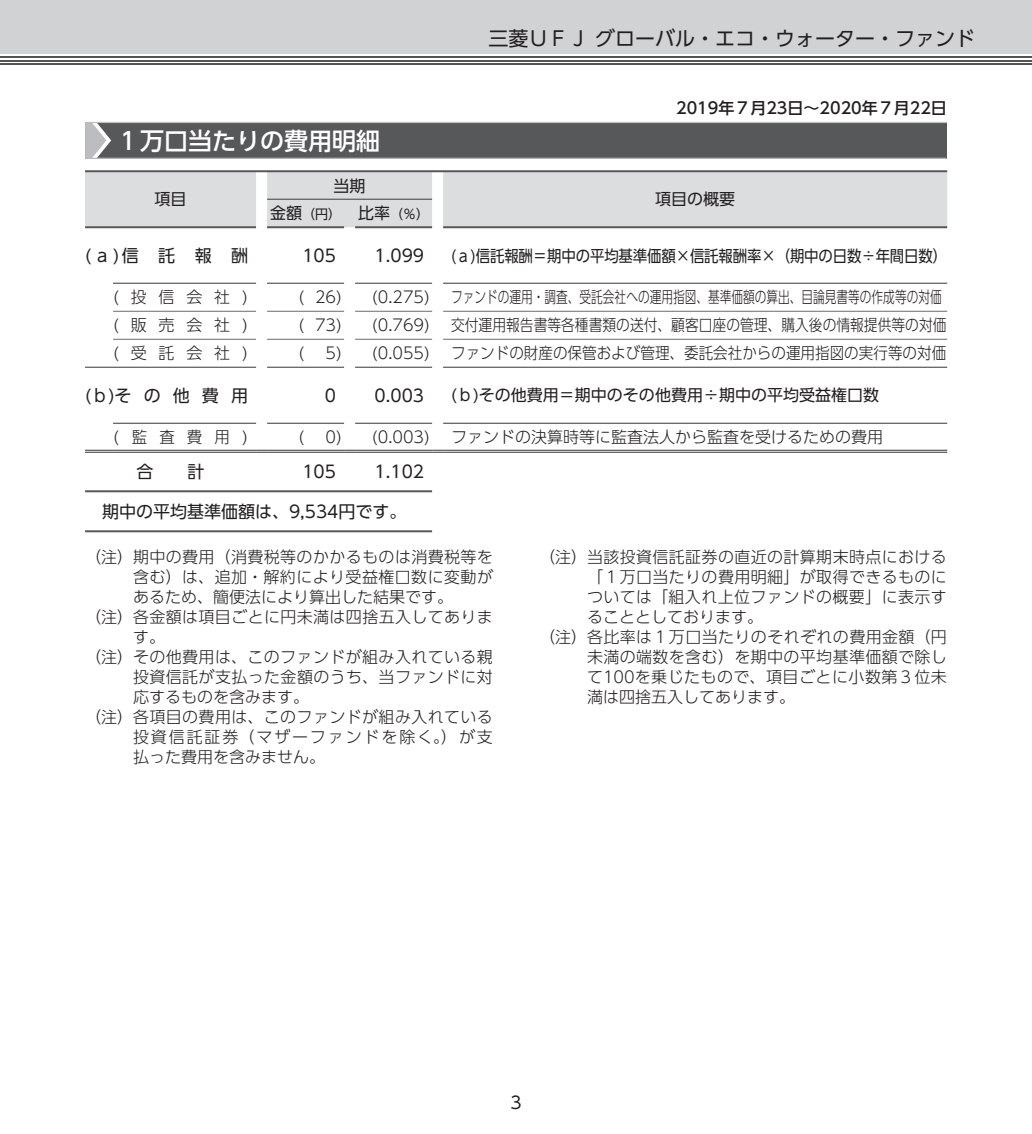
<style>
.page{position:relative;width:1032px;height:1134px;background:#fff}
.page>*{position:absolute;margin:0;border:0;box-sizing:border-box;transform-origin:0 0}
.t1{font:24px "UD Shin Go Pro Medium 90 msp RKSJ H";color:#fff}
.t2{font:20px "UD Shin Go Pro Regular 90 msp RKSJ H";color:#231f20}
.t3{font:17px "UD Shin Go Pro Regular 90 msp RKSJ H";color:#231f20}
.t4{font:16px "UD Shin Go Pro Light 90 msp RKSJ H";letter-spacing:.025em;color:#231f20}
.t5{font:16px "UD Shin Go Pro Light 90 msp RKSJ H";color:#231f20}
.t6{font:16px "UD Shin Go Pro Light 90 msp RKSJ H";color:#231f20;scale:.73 1}
.t7{font:16px "UD Shin Go Pro Regular 90 msp RKSJ H";color:#231f20}
.t8{font:16px "UD Shin Go Pro Regular 90 msp RKSJ H";color:#231f20;scale:.9 1}
.t9{font:16px "UD Shin Go Pro Light 90 msp RKSJ H";color:#231f20;scale:.86 1}
.t10{font:16px "UD Shin Go Pro Light 90 msp RKSJ H";color:#231f20;scale:.91 1}
.t11{font:16px "UD Shin Go Pro Medium 90 msp RKSJ H";color:#231f20}
.t12{font:16px "UD Shin Go Pro Light 90 msp RKSJ H";letter-spacing:.115em;color:#231f20}
.t13{font:13px "UD Shin Go Pro Regular 90 msp RKSJ H";color:#231f20}
.s1{font-size:16px}
</style>
<div class="page">
<div style="left:0;top:0;width:1032px;height:54px;background:#d1d2d4"></div>
<hr style="left:0;top:63px;width:1032px;height:2px;background:#535355">
<hr style="left:0;top:60px;width:1032px;height:1px;background:#535355">
<hr style="left:0;top:56px;width:1032px;height:2px;background:#535355">
<div style="left:85px;top:122px;width:862px;height:36px;background:#57585a"></div>
<hr style="left:85px;top:158px;width:861px;height:1px;background:#bcbdc0">
<hr style="left:85px;top:122px;width:862px;height:1px;background:#bcbdc0">
<svg style="left:85px;top:123px;width:26px;height:35px"></svg>
<div style="left:85px;top:172px;width:862px;height:55px;background:#dcdddf"></div>
<hr style="left:85px;top:170px;width:171px;height:2px;background:#57585a">
<hr style="left:85px;top:226px;width:171px;height:2px;background:#57585a">
<hr style="left:113px;top:311px;width:143px;height:1px;background:#6c6d70">
<hr style="left:267px;top:311px;width:77px;height:1px;background:#6c6d70">
<hr style="left:355px;top:311px;width:77px;height:1px;background:#6c6d70">
<hr style="left:443px;top:311px;width:504px;height:1px;background:#6c6d70">
<hr style="left:113px;top:339px;width:143px;height:1px;background:#6c6d70">
<hr style="left:267px;top:339px;width:77px;height:1px;background:#6c6d70">
<hr style="left:355px;top:339px;width:77px;height:1px;background:#6c6d70">
<hr style="left:443px;top:339px;width:504px;height:1px;background:#6c6d70">
<hr style="left:256px;top:170px;width:691px;height:2px;background:#57585a">
<hr style="left:443px;top:226px;width:504px;height:2px;background:#57585a">
<hr style="left:267px;top:226px;width:77px;height:2px;background:#57585a">
<hr style="left:355px;top:226px;width:77px;height:2px;background:#57585a">
<hr style="left:85px;top:367px;width:171px;height:1px;background:#57585a">
<hr style="left:267px;top:367px;width:77px;height:1px;background:#57585a">
<hr style="left:355px;top:367px;width:77px;height:1px;background:#57585a">
<hr style="left:443px;top:367px;width:504px;height:1px;background:#57585a">
<hr style="left:113px;top:283px;width:143px;height:1px;background:#57585a">
<hr style="left:267px;top:283px;width:77px;height:1px;background:#57585a">
<hr style="left:355px;top:283px;width:77px;height:1px;background:#57585a">
<hr style="left:443px;top:283px;width:504px;height:1px;background:#57585a">
<hr style="left:85px;top:490px;width:347px;height:2px;background:#57585a">
<hr style="left:85px;top:530px;width:347px;height:2px;background:#57585a">
<hr style="left:113px;top:423px;width:143px;height:1px;background:#57585a">
<hr style="left:267px;top:423px;width:77px;height:1px;background:#57585a">
<hr style="left:355px;top:423px;width:77px;height:1px;background:#57585a">
<hr style="left:443px;top:423px;width:504px;height:1px;background:#57585a">
<hr style="left:267px;top:199px;width:165px;height:1px;background:#57585a">
<svg style="left:85px;top:450px;width:28px;height:3px"></svg>
<hr style="left:113px;top:450px;width:143px;height:1px;background:#57585a">
<hr style="left:113px;top:452px;width:143px;height:1px;background:#57585a">
<svg style="left:256px;top:450px;width:11px;height:3px"></svg>
<hr style="left:267px;top:450px;width:77px;height:1px;background:#57585a">
<hr style="left:267px;top:452px;width:77px;height:1px;background:#57585a">
<svg style="left:344px;top:450px;width:11px;height:3px"></svg>
<hr style="left:355px;top:450px;width:77px;height:1px;background:#57585a">
<hr style="left:355px;top:452px;width:77px;height:1px;background:#57585a">
<svg style="left:432px;top:450px;width:11px;height:3px"></svg>
<hr style="left:443px;top:450px;width:504px;height:1px;background:#57585a">
<hr style="left:443px;top:452px;width:504px;height:1px;background:#57585a">
<p class="t2" style="left:488px;top:31px;width:488px">三菱ＵＦＪ グローバル・エコ・ウォーター・ファンド</p>
<h1 class="t1" style="left:116px;top:131px;width:266px">１万口当たりの費用明細</h1>
<p class="t7" style="left:155px;top:193px;width:33px">項目</p>
<p class="t7" style="left:334px;top:179px;width:33px">当期</p>
<p class="t13" style="left:270px;top:210px;width:160px"><span class="s1">金額</span>（円） <span class="s1">比率</span>（％）</p>
<p class="t11" style="left:676px;top:102px;width:272px">2019年７月23日～2020年７月22日</p>
<p class="t7" style="left:655px;top:193px;width:81px">項目の概要</p>
<p class="t3" style="left:85px;top:249px;width:165px">(ａ)信 託 報 酬</p>
<p class="t3" style="left:302px;top:249px;width:35px">105</p>
<p class="t3" style="left:375px;top:249px;width:51px">1.099</p>
<p class="t8" style="left:451px;top:249px;width:553px">(ａ)信託報酬＝期中の平均基準価額×信託報酬率×（期中の日数÷年間日数）</p>
<p class="t4" style="left:113px;top:291px;width:136px">(投信会社)</p>
<p class="t4" style="left:299px;top:291px;width:45px">( 26)</p>
<p class="t4" style="left:372px;top:291px;width:60px">(0.275)</p>
<p class="t6" style="left:451px;top:291px;width:673px">ファンドの運用・調査、受託会社への運用指図、基準価額の算出、目論見書等の作成等の対価</p>
<p class="t4" style="left:113px;top:319px;width:136px">(販売会社)</p>
<p class="t4" style="left:299px;top:319px;width:45px">( 73)</p>
<p class="t4" style="left:372px;top:319px;width:60px">(0.769)</p>
<p class="t9" style="left:451px;top:319px;width:577px">交付運用報告書等各種書類の送付、顧客口座の管理、購入後の情報提供等の対価</p>
<p class="t4" style="left:113px;top:347px;width:136px">(受託会社)</p>
<p class="t4" style="left:299px;top:347px;width:7px">(</p>
<p class="t4" style="left:326px;top:347px;width:106px">5) (0.055)</p>
<p class="t10" style="left:451px;top:347px;width:545px">ファンドの財産の保管および管理、委託会社からの運用指図の実行等の対価</p>
<p class="t3" style="left:85px;top:389px;width:165px">(ｂ)その他費用</p>
<p class="t3" style="left:325px;top:389px;width:13px">0</p>
<p class="t3" style="left:375px;top:389px;width:51px">0.003</p>
<p class="t7" style="left:451px;top:389px;width:429px">(ｂ)その他費用＝期中のその他費用÷期中の平均受益権口数</p>
<p class="t4" style="left:113px;top:431px;width:136px">(監査費用)</p>
<p class="t4" style="left:299px;top:431px;width:7px">(</p>
<p class="t4" style="left:326px;top:431px;width:106px">0) (0.003)</p>
<p class="t5" style="left:451px;top:431px;width:433px">ファンドの決算時等に監査法人から監査を受けるための費用</p>
<p class="t3" style="left:137px;top:465px;width:69px">合　　計</p>
<p class="t3" style="left:302px;top:465px;width:35px">105</p>
<p class="t3" style="left:375px;top:465px;width:51px">1.102</p>
<p class="t3" style="left:102px;top:505px;width:306px">期中の平均基準価額は、9,534円です。</p>
<p class="t4" style="left:85px;top:551px;width:409px">（注）期中の費用（消費税等のかかるものは消費税等を</p>
<p class="t4" style="left:133px;top:571px;width:361px">含む）は、追加・解約により受益権口数に変動が</p>
<p class="t5" style="left:133px;top:591px;width:321px">あるため、簡便法により算出した結果です。</p>
<p class="t4" style="left:85px;top:611px;width:409px">（注）各金額は項目ごとに円未満は四捨五入してありま</p>
<p class="t4" style="left:133px;top:631px;width:33px">す。</p>
<p class="t4" style="left:85px;top:651px;width:409px">（注）その他費用は、このファンドが組み入れている親</p>
<p class="t4" style="left:133px;top:671px;width:361px">投資信託が支払った金額のうち、当ファンドに対</p>
<p class="t5" style="left:133px;top:691px;width:177px">応するものを含みます。</p>
<p class="t4" style="left:85px;top:711px;width:409px">（注）各項目の費用は、このファンドが組み入れている</p>
<p class="t12" style="left:133px;top:731px;width:361px">投資信託証券（マザーファンドを除く。）が支</p>
<p class="t5" style="left:133px;top:751px;width:193px">払った費用を含みません。</p>
<p class="t4" style="left:539px;top:551px;width:409px">（注）当該投資信託証券の直近の計算期末時点における</p>
<p class="t4" style="left:587px;top:571px;width:361px">「１万口当たりの費用明細」が取得できるものに</p>
<p class="t4" style="left:587px;top:591px;width:361px">ついては「組入れ上位ファンドの概要」に表示す</p>
<p class="t5" style="left:587px;top:611px;width:177px">ることとしております。</p>
<p class="t4" style="left:539px;top:631px;width:409px">（注）各比率は１万口当たりのそれぞれの費用金額（円</p>
<p class="t4" style="left:587px;top:651px;width:361px">未満の端数を含む）を期中の平均基準価額で除し</p>
<p class="t4" style="left:587px;top:671px;width:361px">て100を乗じたもので、項目ごとに小数第３位未</p>
<p class="t5" style="left:587px;top:691px;width:209px">満は四捨五入してあります。</p>
<p class="t3" style="left:510px;top:1096px;width:13px">3</p>
</div>
